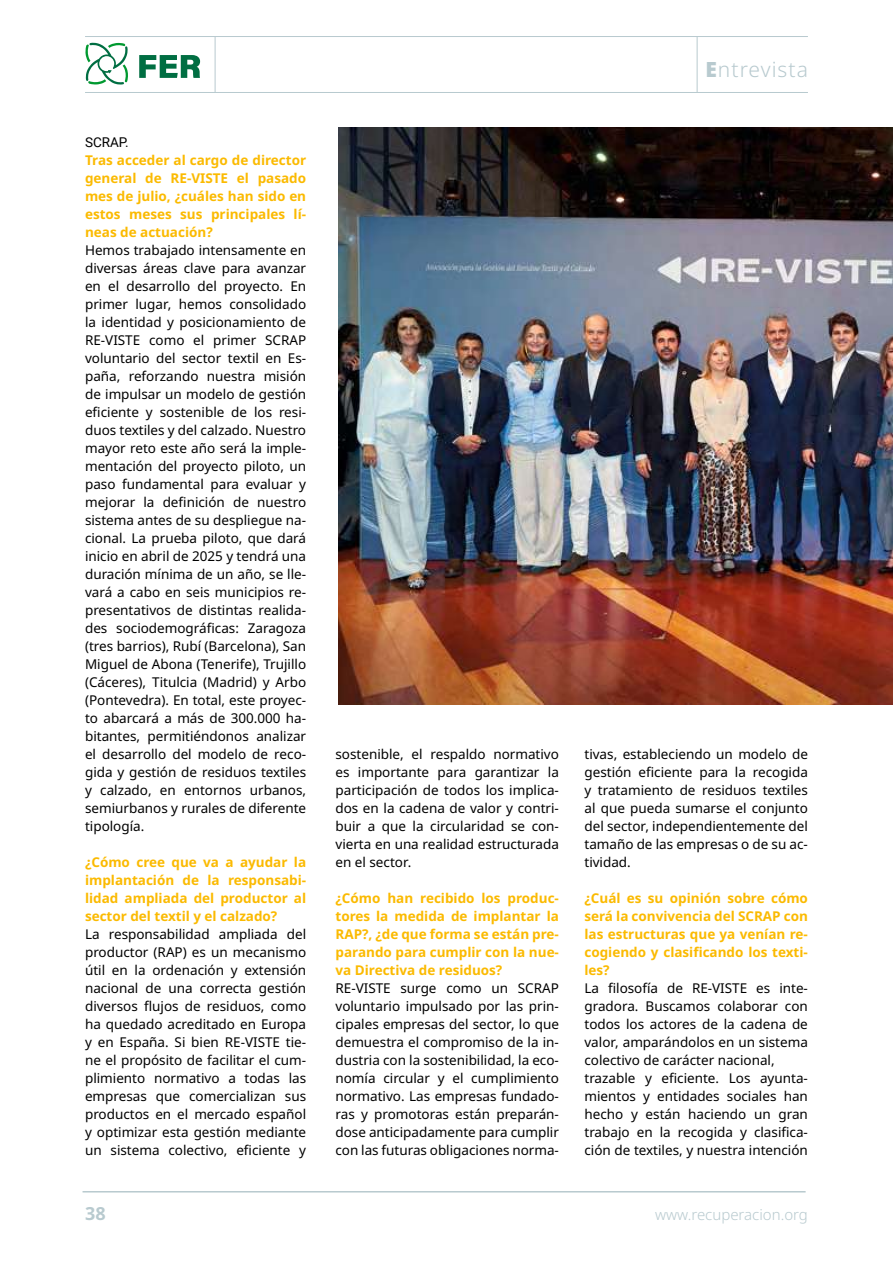
<style>
.page{position:relative;width:893px;height:1263px;background:#fff}
.page>*{position:absolute;margin:0;border:0;box-sizing:border-box;transform-origin:0 0}
.t1{font:300 21px "Noto Sans";letter-spacing:.05em;color:#b8cacf}
.t2{font:700 18px "Noto Sans";color:#b8cacf}
.t3{font:300 15px "Noto Sans";color:#b8cacf}
.t4{font:13.5px/18px "Noto Sans";color:#000;text-align:justify}
.t5{font:700 13.5px/18px "Noto Sans";color:#fbba00;text-align:justify}
.t6{font:13.5px "Roboto";color:#000}
.s1{font-weight:900}
</style>
<div class="page">
<hr style="left:83px;top:1191px;width:723px;height:1px;background:#b8cacf">
<svg style="left:85px;top:43px;width:43px;height:42px"></svg>
<hr style="left:85px;top:92px;width:723px;height:1px;background:#b8cacf">
<svg style="left:139px;top:55px;width:61px;height:23px"></svg>
<hr style="left:215px;top:36px;width:1px;height:57px;background:#b8cacf">
<hr style="left:85px;top:36px;width:723px;height:1px;background:#b8cacf">
<hr style="left:697px;top:36px;width:1px;height:57px;background:#b8cacf">
<img style="left:338px;top:128px;width:555px;height:577px">
<p class="t6" style="left:85px;top:133px;width:45px">SCRAP.</p>
<p class="t5" style="left:85px;top:151px;width:223px">Tras acceder al cargo de director general de RE-VISTE el pasado mes de julio, ¿cuáles han sido en estos meses sus principales lí&shy;neas de actuación?</p>
<p class="t4" style="left:85px;top:241px;width:223px">Hemos trabajado intensamente en diversas áreas clave para avanzar en el desarrollo del proyecto. En primer lugar, hemos consolidado la identidad y posicionamiento de RE-VISTE como el primer SCRAP voluntario del sector textil en Es&shy;paña, reforzando nuestra misión de impulsar un modelo de gestión eficiente y sostenible de los resi&shy;duos textiles y del calzado. Nuestro mayor reto este año será la imple&shy;mentación del proyecto piloto, un paso fundamental para evaluar y mejorar la definición de nuestro sistema antes de su despliegue na&shy;cional. La prueba piloto, que dará inicio en abril de 2025 y tendrá una duración mínima de un año, se lle&shy;vará a cabo en seis municipios re&shy;presentativos de distintas realida&shy;des sociodemográficas: Zaragoza (tres barrios), Rubí (Barcelona), San Miguel de Abona (Tenerife), Trujillo (Cáceres), Titulcia (Madrid) y Arbo (Pontevedra). En total, este proyec&shy;to abarcará a más de 300.000 ha&shy;bitantes, permitiéndonos analizar el desarrollo del modelo de reco&shy;gida y gestión de residuos textiles y calzado, en entornos urbanos, semiurbanos y rurales de diferente tipología.</p>
<p class="t5" style="left:85px;top:853px;width:223px">¿Cómo cree que va a ayudar la implantación de la responsabi&shy;lidad ampliada del productor al sector del textil y el calzado?</p>
<p class="t4" style="left:85px;top:925px;width:223px">La responsabilidad ampliada del productor (RAP) es un mecanismo útil en la ordenación y extensión nacional de una correcta gestión diversos flujos de residuos, como ha quedado acreditado en Europa y en España. Si bien RE-VISTE tie&shy;ne el propósito de facilitar el cum&shy;plimiento normativo a todas las empresas que comercializan sus productos en el mercado español y optimizar esta gestión mediante un sistema colectivo, eficiente y</p>
<h1 class="t1" style="left:705px;top:55px;width:104px"><span class="s1">E</span>ntrevista</h1>
<p class="t4" style="left:335px;top:745px;width:225px">sostenible, el respaldo normativo es importante para garantizar la participación de todos los implica&shy;dos en la cadena de valor y contri&shy;buir a que la circularidad se con&shy;vierta en una realidad estructurada en el sector.</p>
<p class="t5" style="left:335px;top:889px;width:225px">¿Cómo han recibido los produc&shy;tores la medida de implantar la RAP?, ¿de que forma se están pre&shy;parando para cumplir con la nue&shy;va Directiva de residuos?</p>
<p class="t4" style="left:335px;top:979px;width:225px">RE-VISTE surge como un SCRAP voluntario impulsado por las prin&shy;cipales empresas del sector, lo que demuestra el compromiso de la in&shy;dustria con la sostenibilidad, la eco&shy;nomía circular y el cumplimiento normativo. Las empresas fundado&shy;ras y promotoras están preparán&shy;dose anticipadamente para cumplir con las futuras obligaciones norma-</p>
<p class="t4" style="left:584px;top:745px;width:225px">tivas, estableciendo un modelo de gestión eficiente para la recogida y tratamiento de residuos textiles al que pueda sumarse el conjunto del sector, independientemente del tamaño de las empresas o de su ac&shy;tividad.</p>
<p class="t5" style="left:584px;top:889px;width:225px">¿Cuál es su opinión sobre cómo será la convivencia del SCRAP con las estructuras que ya venían re&shy;cogiendo y clasificando los texti&shy;les?</p>
<p class="t4" style="left:584px;top:979px;width:225px;text-align:left">La filosofía de RE-VISTE es inte&shy;gradora. Buscamos colaborar con todos los actores de la cadena de valor, amparándolos en un sistema colectivo de carácter nacional, trazable y eficiente. Los ayunta&shy;mientos y entidades sociales han hecho y están haciendo un gran trabajo en la recogida y clasifica&shy;ción de textiles, y nuestra intención</p>
<h2 class="t2" style="left:85px;top:1201px;width:22px">38</h2>
<p class="t3" style="left:655px;top:1204px;width:154px">www.recuperacion.org</p>
</div>
